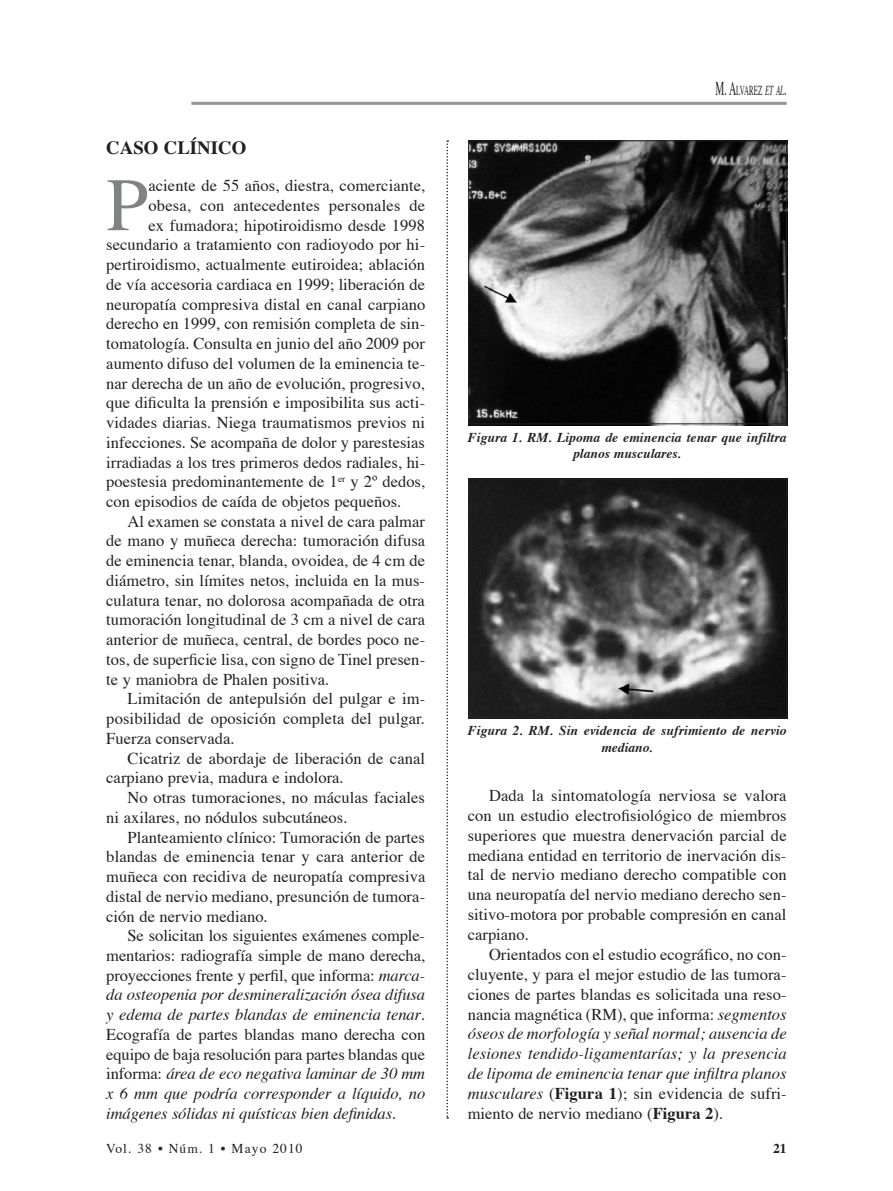
<style>
.page{position:relative;width:893px;height:1191px;background:#fff}
.page>*{position:absolute;margin:0;border:0;box-sizing:border-box;transform-origin:0 0}
.t1{font:75.45px "Times";color:#808285}
.t2{font:700 18.75px "Times";letter-spacing:.005em;color:#231f20}
.t3{font:16.5px/19.8px "Times";color:#231f20;text-align:justify}
.t4{font:italic 16.5px "Times";letter-spacing:-.01em;color:#231f20}
.t5{font:13.65px "Times";letter-spacing:.005em;color:#231f20;scale:.51 1}
.t6{font:italic 700 13.5px/16.5px "Times";letter-spacing:.005em;color:#231f20;text-align:center}
.t7{font:13.5px "Times";letter-spacing:.08em;color:#231f20}
.t8{font:700 13.5px "Times";color:#231f20}
.s1{font-style:italic}
.s2{font-style:normal}
.s3{font-size:19.5px}
.s4{font-style:italic;font-size:19.5px}
.s5{font-weight:700}
</style>
<div class="page">
<hr style="left:191px;top:102px;width:596px;height:3px;background:#939598">
<svg style="left:446px;top:140px;width:2px;height:978px"></svg>
<img style="left:468px;top:142px;width:319px;height:283px">
<div style="left:468px;top:140px;width:319px;height:284px;border:1px solid #231f20"></div>
<img style="left:470px;top:480px;width:315px;height:236px">
<div style="left:468px;top:478px;width:319px;height:240px;border:1px solid #231f20"></div>
<p class="t2" style="left:106px;top:130px;width:142px">CASO CLÍNICO</p>
<h1 class="t1" style="left:106px;top:134px;width:43px">P</h1>
<p class="t3" style="left:148px;top:174px;width:278px">aciente de 55 años, diestra, comerciante,</p>
<p class="t3" style="left:148px;top:194px;width:278px">obesa, con antecedentes personales de</p>
<p class="t3" style="left:148px;top:214px;width:278px">ex fumadora; hipotiroidismo desde 1998</p>
<p class="t3" style="left:106px;top:233px;width:320px">secundario a tratamiento con radioyodo por hi-</p>
<p class="t3" style="left:106px;top:253px;width:320px">pertiroidismo, actualmente eutiroidea; ablación</p>
<p class="t3" style="left:106px;top:273px;width:320px">de vía accesoria cardiaca en 1999; liberación de</p>
<p class="t3" style="left:106px;top:293px;width:321px">neuropatía compresiva distal en canal carpiano</p>
<p class="t3" style="left:106px;top:312px;width:320px">derecho en 1999, con remisión completa de sin-</p>
<p class="t3" style="left:106px;top:332px;width:320px">tomatología. Consulta en junio del año 2009 por</p>
<p class="t3" style="left:106px;top:352px;width:320px">aumento difuso del volumen de la eminencia te-</p>
<p class="t3" style="left:106px;top:372px;width:320px">nar derecha de un año de evolución, progresivo,</p>
<p class="t3" style="left:106px;top:391px;width:320px">que dificulta la prensión e imposibilita sus acti-</p>
<p class="t3" style="left:106px;top:411px;width:320px">vidades diarias. Niega traumatismos previos ni</p>
<p class="t3" style="left:106px;top:431px;width:320px">infecciones. Se acompaña de dolor y parestesias</p>
<p class="t3" style="left:106px;top:451px;width:320px">irradiadas a los tres primeros dedos radiales, hi-</p>
<p class="t3" style="left:106px;top:470px;width:320px">poestesia predominantemente de 1<sup>er</sup> y 2º dedos,</p>
<p class="t3" style="left:106px;top:490px;width:296px">con episodios de caída de objetos pequeños.</p>
<p class="t3" style="left:128px;top:510px;width:299px">Al examen se constata a nivel de cara palmar</p>
<p class="t3" style="left:106px;top:529px;width:320px">de mano y muñeca derecha: tumoración difusa</p>
<p class="t3" style="left:106px;top:549px;width:320px">de eminencia tenar, blanda, ovoidea, de 4 cm de</p>
<p class="t3" style="left:106px;top:569px;width:320px">diámetro, sin límites netos, incluida en la mus-</p>
<p class="t3" style="left:106px;top:589px;width:320px">culatura tenar, no dolorosa acompañada de otra</p>
<p class="t3" style="left:106px;top:608px;width:320px">tumoración longitudinal de 3 cm a nivel de cara</p>
<p class="t3" style="left:106px;top:628px;width:320px">anterior de muñeca, central, de bordes poco ne-</p>
<p class="t3" style="left:106px;top:648px;width:320px">tos, de superficie lisa, con signo de Tinel presen-</p>
<p class="t3" style="left:106px;top:668px;width:225px">te y maniobra de Phalen positiva.</p>
<p class="t3" style="left:128px;top:687px;width:299px">Limitación de antepulsión del pulgar e im-</p>
<p class="t3" style="left:106px;top:707px;width:320px">posibilidad de oposición completa del pulgar.</p>
<p class="t3" style="left:106px;top:727px;width:130px">Fuerza conservada.</p>
<p class="t3" style="left:128px;top:746px;width:299px">Cicatriz de abordaje de liberación de canal</p>
<p class="t3" style="left:106px;top:766px;width:239px">carpiano previa, madura e indolora.</p>
<p class="t3" style="left:128px;top:786px;width:299px">No otras tumoraciones, no máculas faciales</p>
<p class="t3" style="left:106px;top:806px;width:243px">ni axilares, no nódulos subcutáneos.</p>
<p class="t3" style="left:128px;top:825px;width:299px">Planteamiento clínico: Tumoración de partes</p>
<p class="t3" style="left:106px;top:845px;width:320px">blandas de eminencia tenar y cara anterior de</p>
<p class="t3" style="left:106px;top:865px;width:321px">muñeca con recidiva de neuropatía compresiva</p>
<p class="t3" style="left:106px;top:885px;width:320px">distal de nervio mediano, presunción de tumora-</p>
<p class="t3" style="left:106px;top:904px;width:163px">ción de nervio mediano.</p>
<p class="t3" style="left:128px;top:924px;width:299px">Se solicitan los siguientes exámenes comple-</p>
<p class="t3" style="left:106px;top:944px;width:320px">mentarios: radiografía simple de mano derecha,</p>
<p class="t3" style="left:106px;top:964px;width:320px">proyecciones frente y perfil, que informa: <span class="s1">marca-</span></p>
<p class="t4" style="left:106px;top:980px;width:320px">da osteopenia por desmineralización ósea difusa</p>
<p class="t4" style="left:106px;top:999px;width:320px">y edema de partes blandas de eminencia tenar<span class="s2">.</span></p>
<p class="t3" style="left:106px;top:1023px;width:321px">Ecografía de partes blandas mano derecha con</p>
<p class="t3" style="left:106px;top:1042px;width:320px">equipo de baja resolución para partes blandas que</p>
<p class="t4" style="left:106px;top:1059px;width:320px"><span class="s2">informa:</span> área de eco negativa laminar de 30 mm</p>
<p class="t4" style="left:106px;top:1078px;width:320px">x 6 mm que podría corresponder a líquido, no</p>
<p class="t4" style="left:106px;top:1098px;width:292px">imágenes sólidas ni quísticas bien definidas<span class="s2">.</span></p>
<p class="t5" style="left:715px;top:78px;width:141px"><span class="s3">M. A</span>LVAREZ <span class="s1">et al</span><span class="s4">.</span></p>
<p class="t6" style="left:468px;top:428px;width:320px">Figura 1. RM. Lipoma de eminencia tenar que infiltra planos musculares.</p>
<p class="t6" style="left:468px;top:721px;width:320px">Figura 2. RM. Sin evidencia de sufrimiento de nervio mediano.</p>
<p class="t3" style="left:468px;top:784px;width:320px;text-indent:21px">Dada la sintomatología nerviosa se valora con un estudio electrofisiológico de miembros superiores que muestra denervación parcial de mediana entidad en territorio de inervación dis&shy;tal de nervio mediano derecho compatible con una neuropatía del nervio mediano derecho sen&shy;sitivo-motora por probable compresión en canal carpiano.</p>
<p class="t3" style="left:468px;top:943px;width:321px;text-indent:21px">Orientados con el estudio ecográfico, no con&shy;cluyente, y para el mejor estudio de las tumora&shy;ciones de partes blandas es solicitada una reso&shy;nancia magnética (RM), que informa: <span class="s1">segmentos óseos de morfología y señal normal; ausencia de lesiones tendido-ligamentarías; y la presencia de lipoma de eminencia tenar que infiltra planos musculares</span> (<span class="s5">FIGURA 1</span>); sin evidencia de sufri&shy;miento de nervio mediano (<span class="s5">FIGURA 2</span>).</p>
<p class="t7" style="left:106px;top:1135px;width:198px">Vol. 38 • Núm. 1 • Mayo 2010</p>
<p class="t8" style="left:773px;top:1135px;width:15px">21</p>
</div>
